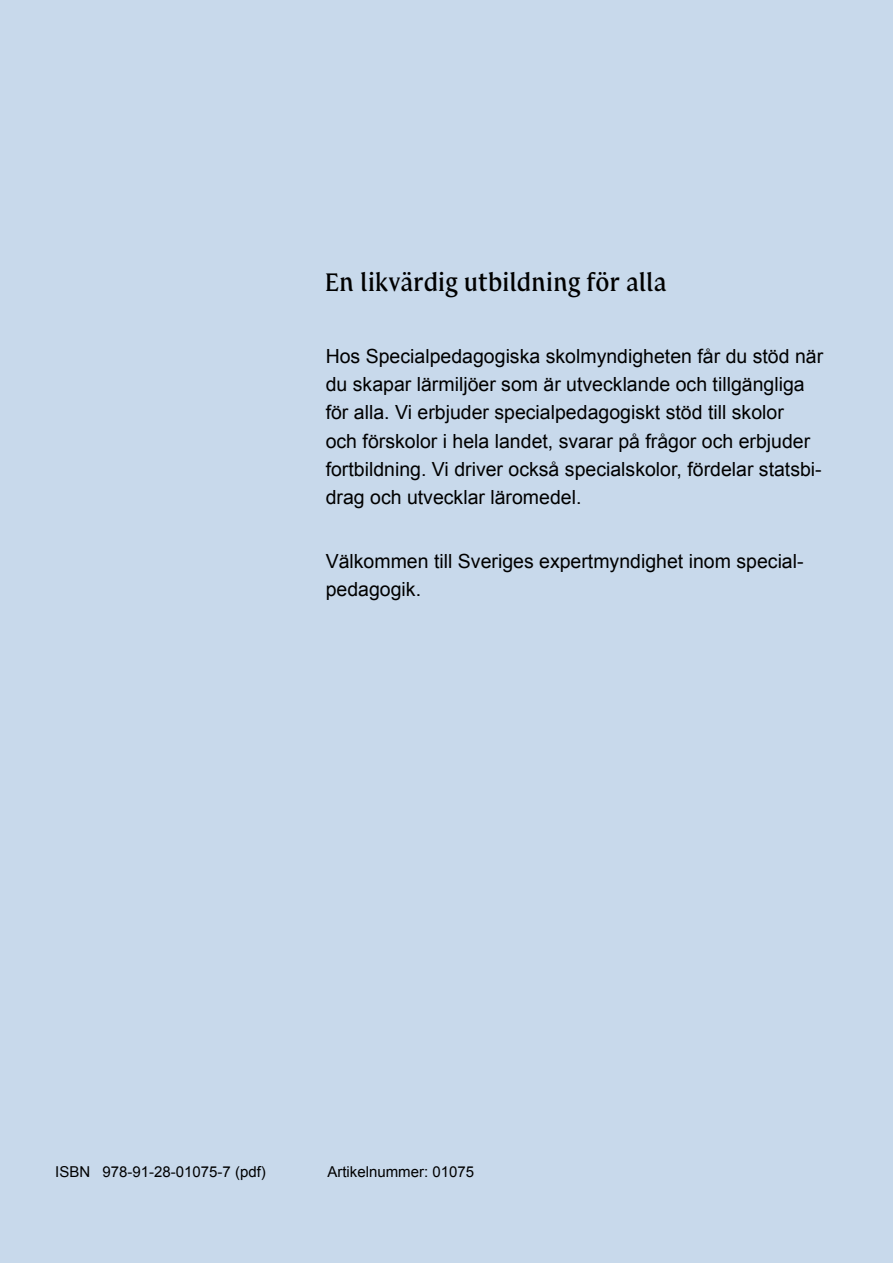
<style>
.page{position:relative;width:893px;height:1263px;background:#c8d9eb}
.page>*{position:absolute;margin:0;border:0;box-sizing:border-box;transform-origin:0 0}
.t1{font:27px "SPSM Serif";letter-spacing:.005em;color:#000}
.titelsida__underrubrik__vit{font:19.5px/28.3px "Arial";color:#000}
.titelsida__sidfot{font:15px "Arial";color:#000}
</style>
<div class="page">
<p class="t1" style="left:325px;top:268px;width:343px">En likvärdig utbildning för alla</p>
<p class="titelsida__underrubrik__vit" style="left:326px;top:342px;width:499px">Hos Specialpedagogiska skolmyndigheten får du stöd när du skapar lärmiljöer som är utvecklande och tillgängliga för alla. Vi erbjuder specialpedagogiskt stöd till skolor<br>och förskolor i hela landet, svarar på frågor och erbjuder fortbildning. Vi driver också specialskolor, fördelar statsbi&shy;drag och utvecklar läromedel.</p>
<p class="titelsida__underrubrik__vit" style="left:326px;top:547px;width:479px">Välkommen till Sveriges expertmyndighet inom special&shy;pedagogik.</p>
<p class="titelsida__sidfot" style="left:55px;top:1161px;width:212px">ISBN 978-91-28-01075-7 (pdf)</p>
<p class="titelsida__sidfot" style="left:327px;top:1161px;width:148px">Artikelnummer: 01075</p>
</div>
